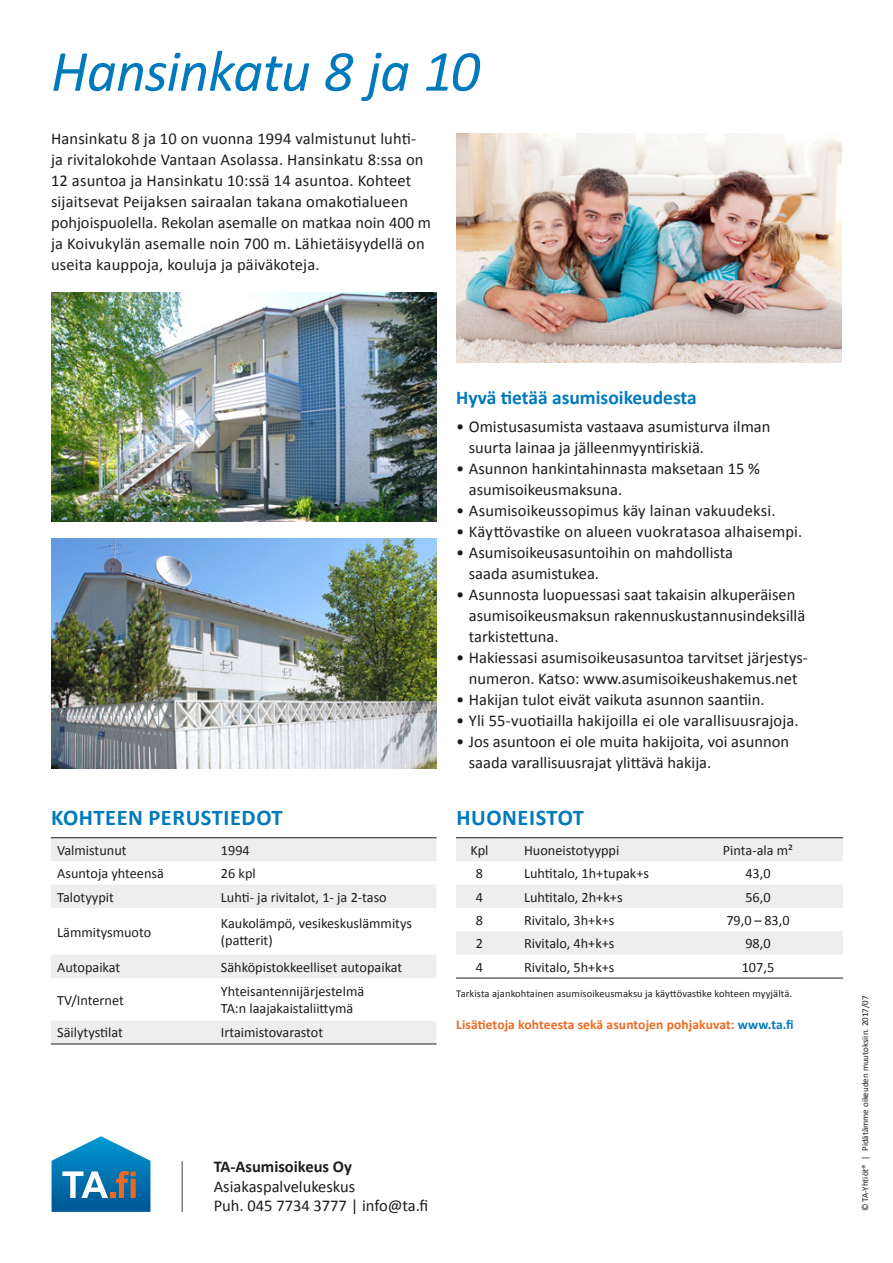
<style>
.page{position:relative;width:893px;height:1263px;background:#fff}
.page>*{position:absolute;margin:0;border:0;box-sizing:border-box;transform-origin:0 0}
.Otsikko1{font:italic 58.5px "Calibri";letter-spacing:-.02em;color:#007abc}
.Otsikko_2{font:700 22.5px "Calibri";letter-spacing:.025em;color:#007abc}
.Väliotsikko{font:700 19.5px "Calibri";color:#007abc}
.leipis_bullets{font:16.5px/21px "Calibri";color:#1d1d1b}
.leipis{font:16.5px/21px "Calibri";letter-spacing:.01em;color:#1d1d1b}
.yhteystiedot{font:16.5px "Calibri";color:#1d1d1b}
.yhteystiedot-2{font:700 16.5px "Calibri";color:#1d1d1b}
.taulukko_vasen_tasa{font:14.25px/16.5px "Calibri";color:#1d1d1b}
.taulukko_keskitetty{font:14.25px "Calibri";color:#1d1d1b}
.teksti_7pt{font:700 13.5px "Calibri";letter-spacing:.01em;color:#ed6921}
.teksti_7pt-2{font:10.5px "Calibri";letter-spacing:.01em;color:#1d1d1b}
.teksti_6pt{font:9px "Calibri";color:#1d1d1b}
.s1{color:#007abc}
</style>
<div class="page">
<svg style="left:456px;top:838px;width:387px;height:117px;fill:#eee"></svg>
<hr style="left:456px;top:837px;width:47px;height:1px;background:#1d1d1b">
<hr style="left:503px;top:837px;width:170px;height:1px;background:#1d1d1b">
<hr style="left:673px;top:837px;width:170px;height:1px;background:#1d1d1b">
<hr style="left:456px;top:978px;width:47px;height:1px;background:#1d1d1b">
<hr style="left:503px;top:978px;width:170px;height:1px;background:#1d1d1b">
<hr style="left:673px;top:978px;width:170px;height:1px;background:#1d1d1b">
<svg style="left:51px;top:838px;width:385px;height:205px"></svg>
<hr style="left:51px;top:837px;width:170px;height:1px;background:#1d1d1b">
<hr style="left:221px;top:837px;width:215px;height:1px;background:#1d1d1b">
<hr style="left:51px;top:1043px;width:170px;height:1px;background:#1d1d1b">
<hr style="left:221px;top:1043px;width:215px;height:1px;background:#1d1d1b">
<img style="left:456px;top:133px;width:386px;height:230px">
<img style="left:51px;top:292px;width:386px;height:230px">
<img style="left:51px;top:539px;width:386px;height:229px">
<svg style="left:52px;top:1136px;width:98px;height:76px"></svg>
<hr style="left:182px;top:1161px;width:1px;height:51px;background:#7c7b7b">
<p class="Otsikko1" style="left:51px;top:31px;width:431px">Hansinkatu 8 ja 10</p>
<p class="leipis" style="left:51px;top:128px;width:381px">Hansinkatu 8 ja 10 on vuonna 1994 valmistunut luhti&shy;ja rivitalokohde Vantaan Asolassa. Hansinkatu 8:ssa on 12 asuntoa ja Hansinkatu 10:ssä 14 asuntoa. Kohteet sijaitsevat Peijaksen sairaalan takana omakotialueen pohjoispuolella. Rekolan asemalle on matkaa noin 400 m ja Koivukylän asemalle noin 700 m. Lähietäisyydellä on useita kauppoja, kouluja ja päiväkoteja.</p>
<p class="Otsikko_2" style="left:51px;top:803px;width:233px">KOHTEEN PERUSTIEDOT</p>
<p class="taulukko_vasen_tasa" style="left:57px;top:842px;width:71px">Valmistunut</p>
<p class="taulukko_vasen_tasa" style="left:221px;top:842px;width:30px">1994</p>
<p class="taulukko_vasen_tasa" style="left:57px;top:865px;width:108px">Asuntoja yhteensä</p>
<p class="taulukko_vasen_tasa" style="left:221px;top:865px;width:36px">26 kpl</p>
<p class="taulukko_vasen_tasa" style="left:57px;top:889px;width:58px">Talotyypit</p>
<p class="taulukko_vasen_tasa" style="left:221px;top:889px;width:167px">Luhti- ja rivitalot, 1- ja 2-taso</p>
<p class="taulukko_vasen_tasa" style="left:57px;top:924px;width:96px">Lämmitysmuoto</p>
<p class="taulukko_vasen_tasa" style="left:221px;top:915px;width:193px">Kaukolämpö, vesikeskuslämmitys (patterit)</p>
<p class="taulukko_vasen_tasa" style="left:57px;top:959px;width:65px">Autopaikat</p>
<p class="taulukko_vasen_tasa" style="left:221px;top:959px;width:183px">Sähköpistokkeelliset autopaikat</p>
<p class="taulukko_vasen_tasa" style="left:57px;top:992px;width:68px">TV/Internet</p>
<p class="taulukko_vasen_tasa" style="left:221px;top:983px;width:145px">Yhteisantennijärjestelmä</p>
<p class="taulukko_vasen_tasa" style="left:221px;top:1000px;width:134px">TA:n laajakaistaliittymä</p>
<p class="taulukko_vasen_tasa" style="left:57px;top:1024px;width:67px">Säilytystilat</p>
<p class="taulukko_vasen_tasa" style="left:221px;top:1024px;width:104px">Irtaimistovarastot</p>
<p class="Väliotsikko" style="left:456px;top:385px;width:242px">Hyvä tietää asumisoikeudesta</p>
<p class="leipis_bullets" style="left:469px;top:416px;width:303px;text-indent:-13px">• Omistusasumista vastaava asumisturva ilman suurta lainaa ja jälleenmyyntiriskiä.</p>
<p class="leipis_bullets" style="left:469px;top:458px;width:293px;text-indent:-13px">• Asunnon hankintahinnasta maksetaan 15 % asumisoikeusmaksuna.</p>
<p class="leipis_bullets" style="left:456px;top:500px;width:321px">• Asumisoikeussopimus käy lainan vakuudeksi.</p>
<p class="leipis_bullets" style="left:456px;top:521px;width:348px">• Käyttövastike on alueen vuokratasoa alhaisempi.</p>
<p class="leipis_bullets" style="left:469px;top:542px;width:266px;text-indent:-13px">• Asumisoikeusasuntoihin on mahdollista saada asumistukea.</p>
<p class="leipis_bullets" style="left:469px;top:584px;width:338px;text-indent:-13px">• Asunnosta luopuessasi saat takaisin alkuperäisen asumisoikeusmaksun rakennuskustannusindeksillä tarkistettuna.</p>
<p class="leipis_bullets" style="left:456px;top:647px;width:353px;text-align:center">• Hakiessasi asumisoikeusasuntoa tarvitset järjestys&shy;numeron. Katso: www.asumisoikeushakemus.net</p>
<p class="leipis_bullets" style="left:456px;top:689px;width:310px">• Hakijan tulot eivät vaikuta asunnon saantiin.</p>
<p class="leipis_bullets" style="left:456px;top:710px;width:344px">• Yli 55-vuotiailla hakijoilla ei ole varallisuusrajoja.</p>
<p class="leipis_bullets" style="left:469px;top:731px;width:322px;text-indent:-13px">• Jos asuntoon ei ole muita hakijoita, voi asunnon saada varallisuusrajat ylittävä hakija.</p>
<p class="Otsikko_2" style="left:456px;top:803px;width:129px">HUONEISTOT</p>
<p class="taulukko_keskitetty" style="left:470px;top:841px;width:19px">Kpl</p>
<p class="taulukko_keskitetty" style="left:524px;top:841px;width:97px">Huoneistotyyppi</p>
<p class="taulukko_keskitetty" style="left:723px;top:841px;width:72px">Pinta-ala m²</p>
<p class="taulukko_keskitetty" style="left:476px;top:864px;width:9px">8</p>
<p class="taulukko_keskitetty" style="left:524px;top:864px;width:127px">Luhtitalo, 1h+tupak+s</p>
<p class="taulukko_keskitetty" style="left:745px;top:864px;width:27px">43,0</p>
<p class="taulukko_keskitetty" style="left:476px;top:888px;width:9px">4</p>
<p class="taulukko_keskitetty" style="left:524px;top:888px;width:100px">Luhtitalo, 2h+k+s</p>
<p class="taulukko_keskitetty" style="left:745px;top:888px;width:27px">56,0</p>
<p class="taulukko_keskitetty" style="left:476px;top:911px;width:9px">8</p>
<p class="taulukko_keskitetty" style="left:524px;top:911px;width:92px">Rivitalo, 3h+k+s</p>
<p class="taulukko_keskitetty" style="left:726px;top:911px;width:65px">79,0 – 83,0</p>
<p class="taulukko_keskitetty" style="left:476px;top:934px;width:9px">2</p>
<p class="taulukko_keskitetty" style="left:524px;top:934px;width:92px">Rivitalo, 4h+k+s</p>
<p class="taulukko_keskitetty" style="left:745px;top:934px;width:27px">98,0</p>
<p class="taulukko_keskitetty" style="left:476px;top:958px;width:9px">4</p>
<p class="taulukko_keskitetty" style="left:524px;top:958px;width:92px">Rivitalo, 5h+k+s</p>
<p class="taulukko_keskitetty" style="left:742px;top:958px;width:34px">107,5</p>
<p class="teksti_7pt-2" style="left:456px;top:987px;width:337px">Tarkista ajankohtainen asumisoikeusmaksu ja käyttövastike kohteen myyjältä.</p>
<p class="teksti_7pt" style="left:456px;top:1016px;width:339px">Lisätietoja kohteesta sekä asuntojen pohjakuvat: <span class="s1">www.ta.fi</span></p>
<p class="yhteystiedot-2" style="left:214px;top:1156px;width:140px">TA-Asumisoikeus Oy</p>
<p class="yhteystiedot" style="left:214px;top:1175px;width:143px">Asiakaspalvelukeskus</p>
<p class="yhteystiedot" style="left:214px;top:1195px;width:216px">Puh. 045 7734 3777 | info@ta.fi</p>
<p class="teksti_6pt" style="left:859px;top:1211px;width:217px;rotate:-90deg">© TA-Yhtiöt® | Pidätämme oikeuden muutoksiin. 2017/07</p>
</div>
